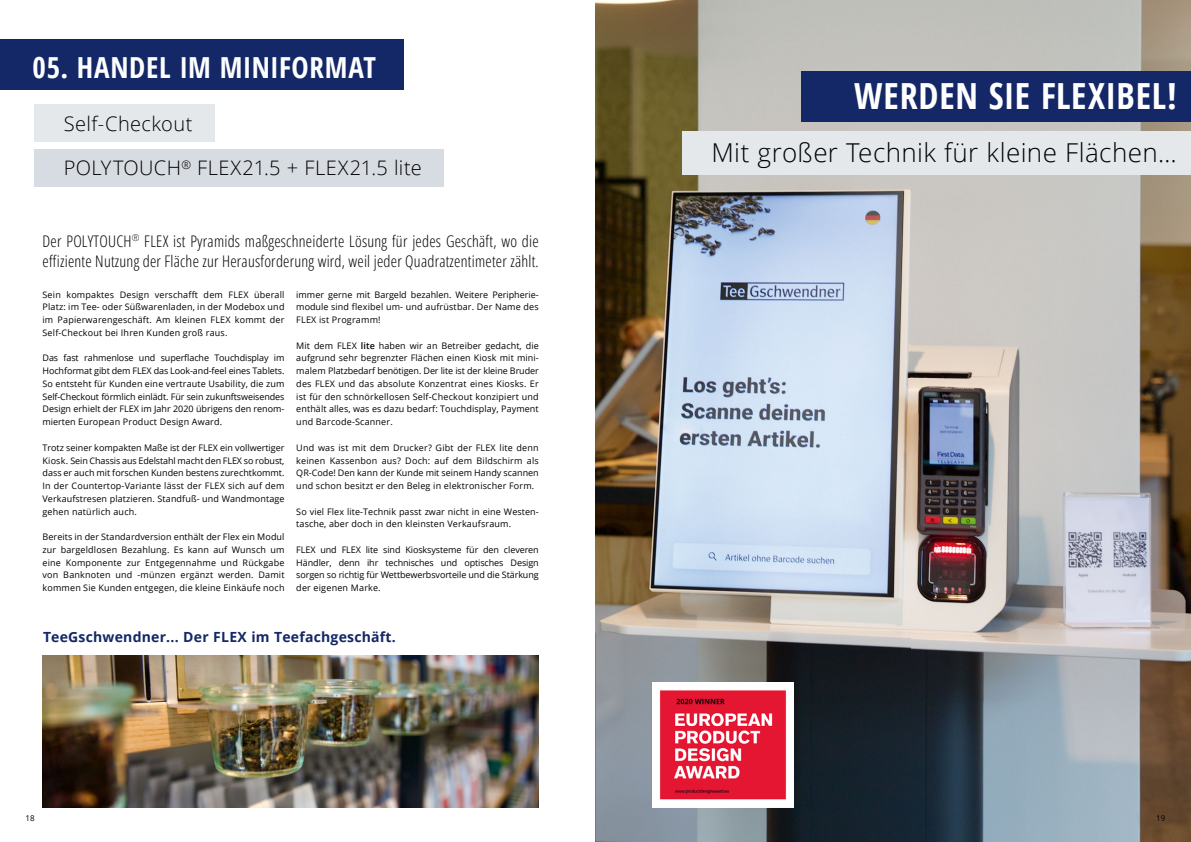
<style>
.page{position:relative;width:1191px;height:842px;background:#fff}
.page>*{position:absolute;margin:0;border:0;box-sizing:border-box;transform-origin:0 0}
.t1{font:700 condensed 36px "Open Sans";letter-spacing:.02em;color:#fff}
.t2{font:700 condensed 29px "Open Sans";letter-spacing:.02em;color:#fdfeff}
.t3{font:300 26px "Open Sans";letter-spacing:.015em;color:#000}
.t4{font:300 20px "Open Sans";letter-spacing:.02em;color:#000}
.t5{font:300 16px/20px "Open Sans Condensed";letter-spacing:.015em;color:#000}
.t6{font:700 14px "Open Sans";letter-spacing:.015em;color:#142766}
.t7{font:9px/12.8px "Open Sans";letter-spacing:.02em;color:#000;text-align:justify}
.t8{font:8px "Open Sans";color:#000}
.s1{font-weight:600}
</style>
<div class="page">
<img style="left:595px;top:0;width:596px;height:701px">
<div style="left:595px;top:701px;width:69px;height:141px;background:#8b96a1"></div>
<img style="left:770px;top:701px;width:421px;height:141px">
<img style="left:664px;top:808px;width:106px;height:34px">
<img style="left:42px;top:655px;width:497px;height:153px">
<div style="left:801px;top:71px;width:390px;height:50px;background:#142766"></div>
<div style="left:682px;top:132px;width:509px;height:43px;background:#e4e8eb"></div>
<div style="left:0;top:40px;width:403px;height:50px;background:#142766"></div>
<div style="left:34px;top:105px;width:181px;height:37px;background:#e4e8eb"></div>
<div style="left:34px;top:149px;width:410px;height:38px;background:#d7dce2"></div>
<img style="left:653px;top:682px;width:140px;height:126px">
<h2 class="t2" style="left:33px;top:47px;width:345px">05. HANDEL IM MINIFORMAT</h2>
<h3 class="t4" style="left:64px;top:110px;width:130px">Self-Checkout</h3>
<h3 class="t4" style="left:64px;top:154px;width:359px">POLYTOUCH<sup>®</sup> FLEX21.5 + FLEX21.5 lite</h3>
<h3 class="t5" style="left:43px;top:230px;width:498px">Der POLYTOUCH<sup>®</sup> FLEX ist Pyramids maßgeschneiderte Lösung für jedes Geschäft, wo die effiziente Nutzung der Fläche zur Herausforderung wird, weil jeder Quadratzentimeter zählt.</h3>
<p class="t7" style="left:43px;top:288px;width:243px">Sein kompaktes Design verschafft dem FLEX überall Platz: im Tee- oder Süßwarenladen, in der Modebox und im Papierwarengeschäft. Am kleinen FLEX kommt der Self-Checkout bei Ihren Kunden groß raus.</p>
<p class="t7" style="left:43px;top:352px;width:243px">Das fast rahmenlose und superflache Touchdisplay im Hochformat gibt dem FLEX das Look-and-feel eines Tablets.<br>So entsteht für Kunden eine vertraute Usability, die zum Self-Checkout förmlich einlädt. Für sein zukunftsweisendes Design erhielt der FLEX im Jahr 2020 übrigens den renom&shy;mierten European Product Design Award.</p>
<p class="t7" style="left:43px;top:441px;width:243px">Trotz seiner kompakten Maße ist der FLEX ein vollwertiger Kiosk. Sein Chassis aus Edelstahl macht den FLEX so robust, dass er auch mit forschen Kunden bestens zurechtkommt.<br>In der Countertop-Variante lässt der FLEX sich auf dem Verkaufstresen platzieren. Standfuß- und Wandmontage gehen natürlich auch.</p>
<p class="t7" style="left:43px;top:530px;width:243px">Bereits in der Standardversion enthält der Flex ein Modul zur bargeldlosen Bezahlung. Es kann auf Wunsch um eine Komponente zur Entgegennahme und Rückgabe von Banknoten und -münzen ergänzt werden. Damit kommen Sie Kunden entgegen, die kleine Einkäufe noch</p>
<p class="t7" style="left:296px;top:288px;width:244px">immer gerne mit Bargeld bezahlen. Weitere Peripherie&shy;module sind flexibel um- und aufrüstbar. Der Name des FLEX ist Programm!</p>
<p class="t7" style="left:296px;top:339px;width:244px">Mit dem FLEX <span class="s1">lite</span> haben wir an Betreiber gedacht, die aufgrund sehr begrenzter Flächen einen Kiosk mit mini&shy;malem Platzbedarf benötigen. Der lite ist der kleine Bruder des FLEX und das absolute Konzentrat eines Kiosks. Er ist für den schnörkellosen Self-Checkout konzipiert und enthält alles, was es dazu bedarf: Touchdisplay, Payment und Barcode-Scanner.</p>
<p class="t7" style="left:296px;top:441px;width:244px">Und was ist mit dem Drucker? Gibt der FLEX lite denn keinen Kassenbon aus? Doch: auf dem Bildschirm als QR-Code! Den kann der Kunde mit seinem Handy scannen und schon besitzt er den Beleg in elektronischer Form.</p>
<p class="t7" style="left:296px;top:505px;width:244px">So viel Flex lite-Technik passt zwar nicht in eine Westen&shy;tasche, aber doch in den kleinsten Verkaufsraum.</p>
<p class="t7" style="left:296px;top:543px;width:244px">FLEX und FLEX lite sind Kiosksysteme für den cleveren Händler, denn ihr technisches und optisches Design sorgen so richtig für Wettbewerbsvorteile und die Stärkung der eigenen Marke.</p>
<h3 class="t6" style="left:43px;top:627px;width:354px">TeeGschwendner... Der FLEX im Teefachgeschäft.</h3>
<h1 class="t1" style="left:854px;top:71px;width:324px">WERDEN SIE FLEXIBEL!</h1>
<h3 class="t3" style="left:711px;top:135px;width:467px">Mit großer Technik für kleine Flächen…</h3>
<p class="t8" style="left:26px;top:812px;width:11px">18</p>
<p class="t8" style="left:1156px;top:812px;width:11px">19</p>
</div>
